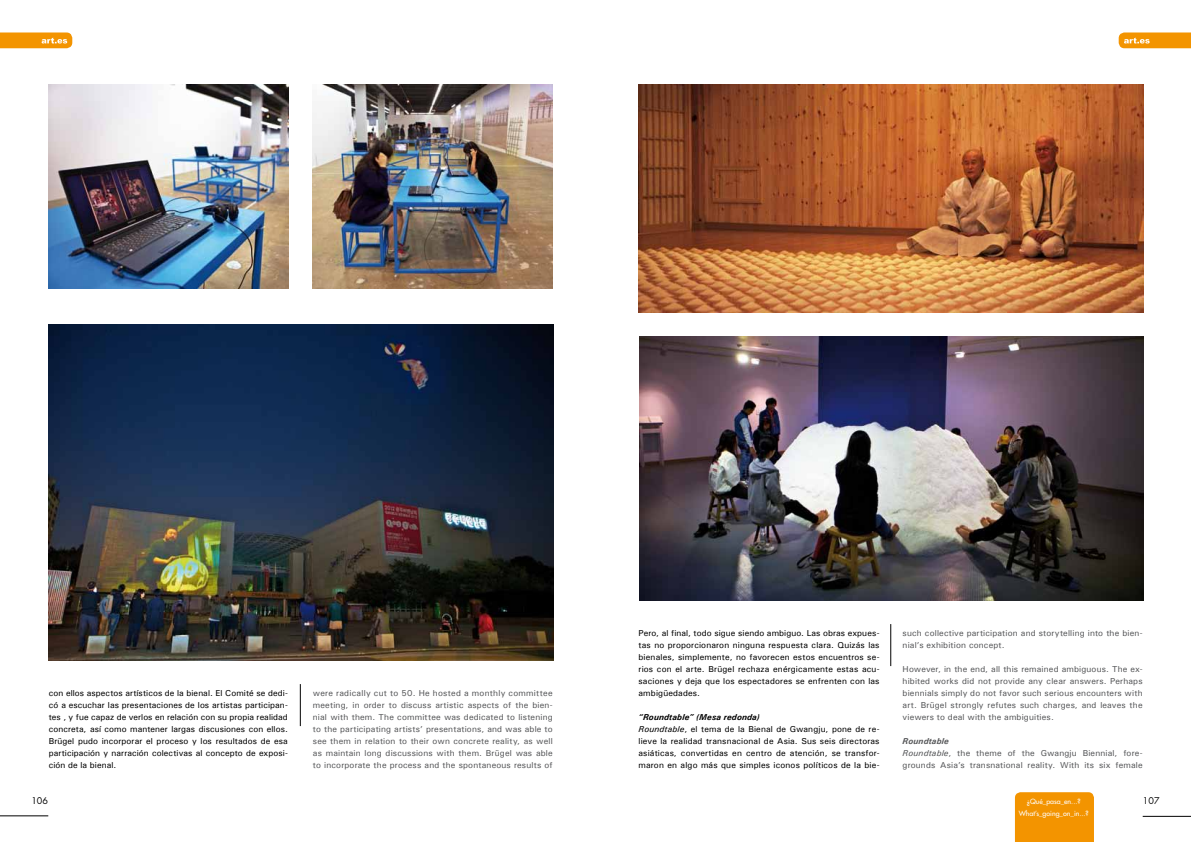
<style>
.page{position:relative;width:1191px;height:842px;background:#fff}
.page>*{position:absolute;margin:0;border:0;box-sizing:border-box;transform-origin:0 0}
.t1{font:9px "Futura";color:#000}
.t2{font:8.6px/12px "Univers";letter-spacing:.015em;color:#000;text-align:justify}
.t3{font:8.6px/12px "Univers";letter-spacing:.015em;color:#57585a;text-align:justify}
.t4{font:7px "Futura";color:#fff}
.s1{font-weight:700;font-style:italic}
.s2{font-style:italic}
</style>
<div class="page">
<svg style="left:0;top:32px;width:72px;height:16px"></svg>
<svg style="left:1118px;top:32px;width:73px;height:16px"></svg>
<hr style="left:0;top:816px;width:48px;height:1px;background:#000">
<hr style="left:1142px;top:816px;width:49px;height:1px;background:#000">
<div style="left:1015px;top:792px;width:79px;height:50px;background:#f39400"></div>
<img style="left:48px;top:84px;width:240px;height:204px">
<img style="left:312px;top:84px;width:240px;height:204px">
<img style="left:48px;top:324px;width:505px;height:337px">
<img style="left:638px;top:84px;width:505px;height:228px">
<img style="left:639px;top:336px;width:504px;height:264px">
<hr style="left:890px;top:624px;width:1px;height:42px;background:#000">
<hr style="left:300px;top:684px;width:1px;height:42px;background:#000">
<p class="t2" style="left:49px;top:687px;width:240px">con ellos aspectos artísticos de la bienal. El Comité se dedi&shy;có a escuchar las presentaciones de los artistas participan&shy;tes , y fue capaz de verlos en relación con su propia realidad concreta, así como mantener largas discusiones con ellos.<br>Brügel pudo incorporar el proceso y los resultados de esa participación y narración colectivas al concepto de exposi&shy;ción de la bienal.</p>
<p class="t3" style="left:313px;top:687px;width:241px">were radically cut to 50. He hosted a monthly committee meeting, in order to discuss artistic aspects of the bien&shy;nial with them. The committee was dedicated to listening to the participating artists’ presentations, and was able to see them in relation to their own concrete reality, as well as maintain long discussions with them. Brügel was able to incorporate the process and the spontaneous results of</p>
<p class="t2" style="left:638px;top:627px;width:242px">Pero, al final, todo sigue siendo ambiguo. Las obras expues&shy;tas no proporcionaron ninguna respuesta clara. Quizás las bienales, simplemente, no favorecen estos encuentros se&shy;rios con el arte. Brügel rechaza enérgicamente estas acu&shy;saciones y deja que los espectadores se enfrenten con las ambigüedades.</p>
<p class="t2" style="left:638px;top:711px;width:243px;text-align:left"><span class="s1">“Roundtable” (Mesa redonda)<br></span><span class="s2">Roundtable</span>, el tema de la Bienal de Gwangju, pone de re&shy;lieve la realidad transnacional de Asia. Sus seis directoras asiáticas, convertidas en centro de atención, se transfor&shy;maron en algo más que simples iconos políticos de la bie-</p>
<p class="t3" style="left:902px;top:627px;width:241px">such collective participation and storytelling into the bien&shy;nial’s exhibition concept.</p>
<p class="t3" style="left:902px;top:663px;width:241px">However, in the end, all this remained ambiguous. The ex&shy;hibited works did not provide any clear answers. Perhaps biennials simply do not favor such serious encounters with art. Brügel strongly refutes such charges, and leaves the viewers to deal with the ambiguities.</p>
<p class="t3" style="left:902px;top:735px;width:241px;text-align:left"><span class="s1">Roundtable<br></span><span class="s2">Roundtable</span>, the theme of the Gwangju Biennial, fore&shy;grounds Asia’s transnational reality. With its six female</p>
<p class="t1" style="left:31px;top:795px;width:18px">106</p>
<p class="t4" style="left:1026px;top:797px;width:55px">¿Qué_pasa_en...?</p>
<p class="t1" style="left:1143px;top:795px;width:18px">107</p>
<p class="t4" style="left:1018px;top:809px;width:71px">What’s_going_on_in...?</p>
</div>
